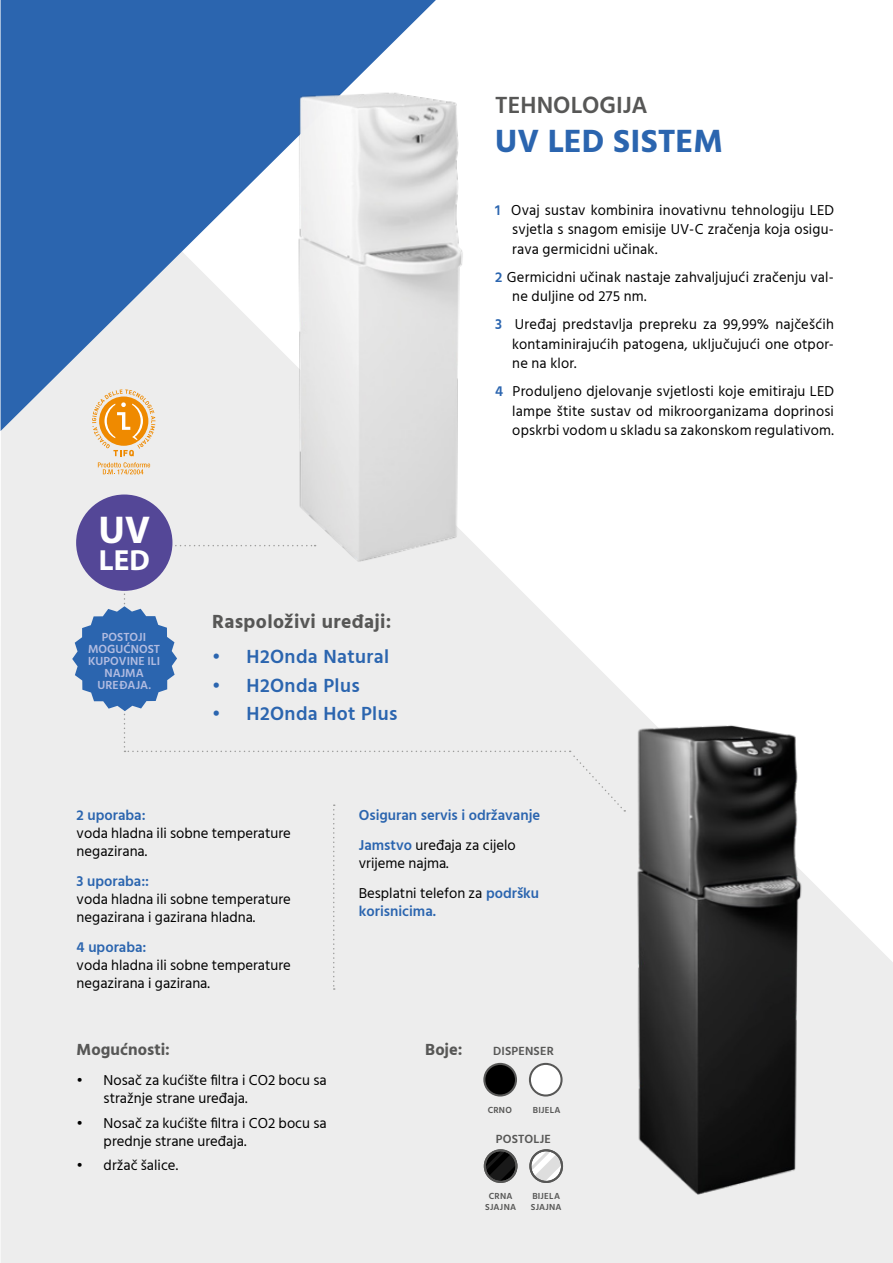
<style>
.page{position:relative;width:893px;height:1263px;background:#fff}
.page>*{position:absolute;margin:0;border:0;box-sizing:border-box;transform-origin:0 0}
.t1{font:700 39px "Myriad Hebrew";color:#fff}
.t2{font:700 33px "Hind Siliguri";color:#2b65af}
.t3{font:700 29.25px "Myriad Hebrew";color:#fff}
.t4{font:600 24px "Hind Siliguri";color:#575756}
.t5{font:600 19.5px "Hind Siliguri";letter-spacing:.02em;color:#2b65af}
.t6{font:700 19.5px "Hind Siliguri";letter-spacing:.02em;color:#575756}
.t7{font:700 16.5px "Hind Siliguri";letter-spacing:.005em;color:#575756}
.t8{font:14.7px/19.5px "Hind Siliguri";color:#000}
.t9{font:600 14.7px/30px "Hind Siliguri";color:#2b65af}
.t10{font:600 12.15px "Hind Siliguri";letter-spacing:.02em;color:#575756}
.t11{font:600 12px/12px "Hind Siliguri";letter-spacing:-.005em;color:#b2bce1;text-align:center}
.t12{font:600 9px/10.5px "Hind Siliguri";letter-spacing:.03em;color:#575756;text-align:center}
.s1{font-weight:600;color:#2b65af}
.s2{font-weight:400;color:#000}
</style>
<div class="page">
<div style="left:1px;top:0;width:892px;height:1263px;background:#ededed"></div>
<div style="left:157px;top:0;width:736px;height:962px;background:#fff"></div>
<svg style="left:1px;top:0;width:435px;height:431px;fill:#2b65af"></svg>
<img style="left:625px;top:700px;width:203px;height:495px">
<svg style="left:92px;top:389px;width:63px;height:67px"></svg>
<svg style="left:98px;top:462px;width:52px;height:12px"></svg>
<div style="left:530px;top:1064px;width:32px;height:31px;background:#fff;border-radius:50%"></div>
<div style="left:529px;top:1063px;width:34px;height:33px;border:2px solid #575756;border-radius:50%"></div>
<div style="left:484px;top:1064px;width:32px;height:31px;background:#000;border-radius:50%"></div>
<div style="left:483px;top:1063px;width:34px;height:33px;border:2px solid #575756;border-radius:50%"></div>
<svg style="left:485px;top:1150px;width:31px;height:32px"></svg>
<div style="left:484px;top:1149px;width:33px;height:34px;border:2px solid #575756;border-radius:50%"></div>
<svg style="left:532px;top:1150px;width:30px;height:32px"></svg>
<div style="left:529px;top:1149px;width:34px;height:34px;border:2px solid #575756;border-radius:50%"></div>
<svg style="left:72px;top:545px;width:553px;height:445px"></svg>
<div style="left:76px;top:494px;width:96px;height:97px;background:#544797;border-radius:50%"></div>
<img style="left:262px;top:67px;width:228px;height:509px">
<h3 class="t4" style="left:495px;top:87px;width:154px">TEHNOLOGIJA</h3>
<h2 class="t2" style="left:495px;top:115px;width:229px">UV LED SISTEM</h2>
<h1 class="t1" style="left:99px;top:508px;width:53px">UV</h1>
<h3 class="t3" style="left:99px;top:543px;width:52px">LED</h3>
<p class="t11" style="left:88px;top:632px;width:74px">POSTOJI<br>MOGUĆNOST<br>KUPOVINE ILI<br>NAJMA<br>UREĐAJA.</p>
<h3 class="t6" style="left:212px;top:606px;width:181px">Raspoloživi uređaji:</h3>
<h3 class="t5" style="left:212px;top:642px;width:179px">• H2Onda Natural</h3>
<h3 class="t5" style="left:212px;top:671px;width:149px">• H2Onda Plus</h3>
<h3 class="t5" style="left:212px;top:699px;width:187px">• H2Onda Hot Plus</h3>
<p class="t8" style="left:512px;top:201px;width:323px;text-align:justify;text-indent:-17px"><span class="s1">1</span> Ovaj sustav kombinira inovativnu tehnologiju LED svjetla s snagom emisije UV-C zračenja koja osigu&shy;rava germicidni učinak.</p>
<p class="t8" style="left:512px;top:268px;width:323px;text-indent:-17px"><span class="s1">2</span> Germicidni učinak nastaje zahvaljujući zračenju val&shy;ne duljine od 275 nm.</p>
<p class="t8" style="left:512px;top:316px;width:323px;text-align:justify;text-indent:-17px"><span class="s1">3</span> Uređaj predstavlja prepreku za 99,99% najčešćih kontaminirajućih patogena, uključujući one otpor&shy;ne na klor.</p>
<p class="t8" style="left:512px;top:383px;width:323px;text-align:justify;text-indent:-17px"><span class="s1">4</span> Produljeno djelovanje svjetlosti koje emitiraju LED lampe štite sustav od mikroorganizama doprinosi opskrbi vodom u skladu sa zakonskom regulativom.</p>
<p class="t9" style="left:77px;top:801px;width:70px">2 uporaba:</p>
<p class="t8" style="left:77px;top:825px;width:216px;line-height:18px">voda hladna ili sobne temperature negazirana.</p>
<p class="t9" style="left:77px;top:867px;width:74px">3 uporaba::</p>
<p class="t8" style="left:77px;top:891px;width:216px;line-height:18px">voda hladna ili sobne temperature negazirana i gazirana hladna.</p>
<p class="t9" style="left:77px;top:933px;width:71px">4 uporaba:</p>
<p class="t8" style="left:77px;top:957px;width:216px;line-height:18px">voda hladna ili sobne temperature negazirana i gazirana.</p>
<p class="t7" style="left:77px;top:1036px;width:95px">Mogućnosti:</p>
<p class="t8" style="left:104px;top:1072px;width:225px;line-height:18px;text-indent:-27px">• Nosač za kućište filtra i CO2 bocu sa stražnje strane uređaja.</p>
<p class="t8" style="left:104px;top:1115px;width:225px;line-height:18px;text-indent:-27px">• Nosač za kućište filtra i CO2 bocu sa prednje strane uređaja.</p>
<p class="t8" style="left:77px;top:1156px;width:103px">• držač šalice.</p>
<p class="t9" style="left:359px;top:801px;width:183px">Osiguran servis i održavanje<br>Jamstvo <span class="s2">uređaja za cijelo</span></p>
<p class="t8" style="left:359px;top:849px;width:182px;line-height:30px">vrijeme najma.<br>Besplatni telefon za <span class="s1">podršku</span></p>
<p class="t9" style="left:359px;top:897px;width:79px">korisnicima.</p>
<p class="t7" style="left:425px;top:1036px;width:39px">Boje:</p>
<p class="t10" style="left:493px;top:1042px;width:62px">DISPENSER</p>
<p class="t12" style="left:488px;top:1105px;width:26px">CRNO</p>
<p class="t12" style="left:533px;top:1105px;width:29px">BIJELA</p>
<p class="t10" style="left:496px;top:1129px;width:57px">POSTOLJE</p>
<p class="t12" style="left:485px;top:1191px;width:32px">CRNA<br>SJAJNA</p>
<p class="t12" style="left:531px;top:1191px;width:32px;text-align:left">BIJELA<br>SJAJNA</p>
</div>
